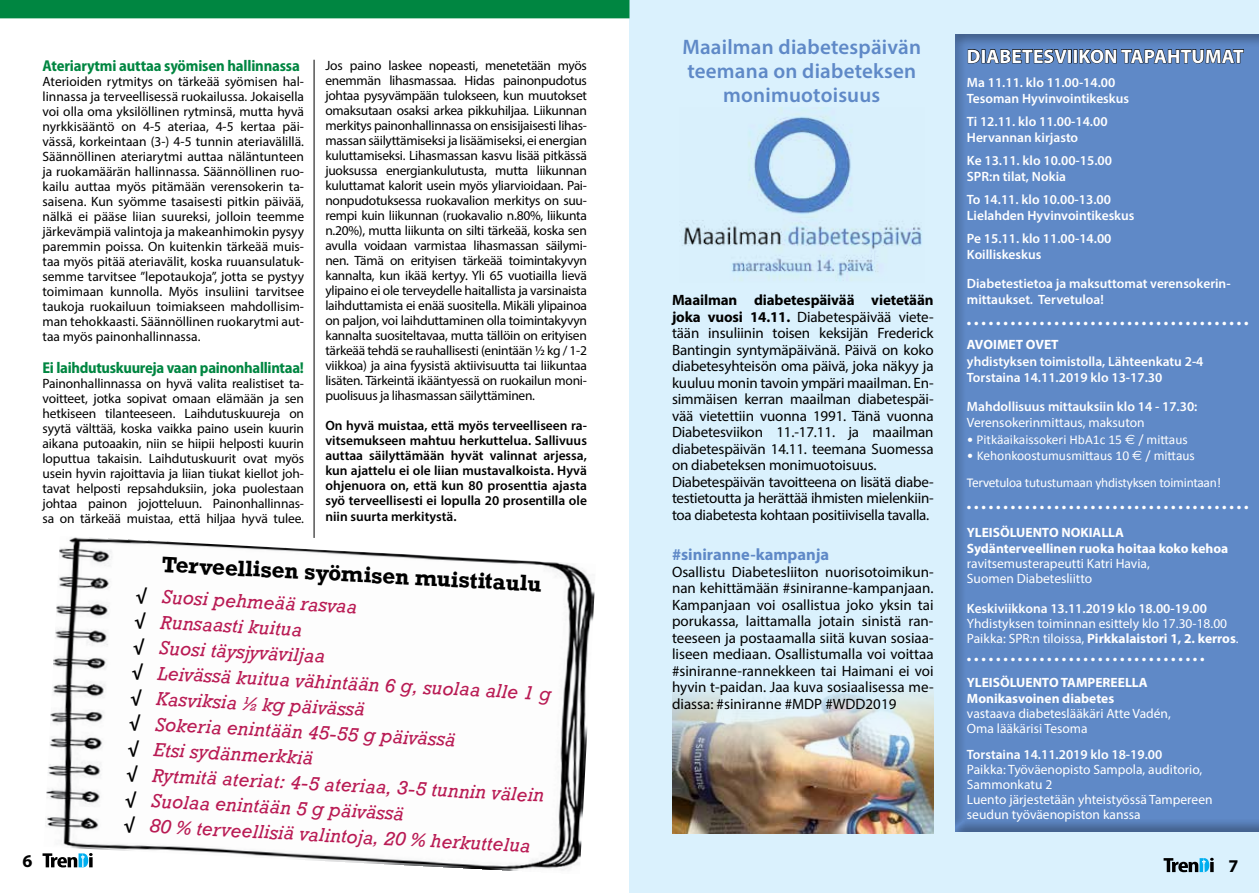
<style>
.page{position:relative;width:1259px;height:893px;background:#fff}
.page>*{position:absolute;margin:0;border:0;box-sizing:border-box;transform-origin:0 0}
.t1{font:600 21px/24px "Myriad Pro";letter-spacing:.01em;color:#5f89c7;text-align:center}
.t2{font:700 21px "Rockwell";color:#000}
.t3{font:700 19.5px "Myriad Pro";letter-spacing:.01em;color:#fff}
.t4{font:italic 18px/25.5px "Rockwell";color:#b91b54}
.t5{font:700 18px "Myriad Pro";color:#000}
.t6{font:700 16.5px "Myriad Pro";color:#5f89c7}
.t7{font:700 semi-condensed 15.75px "Myriad Pro";letter-spacing:-.02em;color:#008641}
.t8{font:15px/16.5px "Myriad Pro";letter-spacing:-.01em;color:#000}
.t9{font:13.5px/15px "Myriad Pro";letter-spacing:-.01em;color:#000;text-align:justify}
.t10{font:600 13.5px/16.5px "Myriad Pro";color:#fff}
.t11{font:13.5px/15px "Myriad Pro";color:#fff}
.t12{font:600 13.5px/15px "Myriad Pro";color:#000;text-align:justify}
.t13{font:700 13.5px/22.5px "Myriad Pro";color:#fff}
.t14{font:13.5px/27px "Calibri";letter-spacing:-.01em;color:#fff}
.s1{font-family:"Myriad Pro";font-weight:700;font-style:normal;color:#000}
.s2{font-weight:700}
.s3{font-family:"Euro Sans"}
</style>
<div class="page">
<div style="left:630px;top:0;width:629px;height:893px;background:#daf1fd"></div>
<div style="left:954px;top:31px;width:305px;height:801px;background:#5f89c7"></div>
<img style="left:682px;top:107px;width:240px;height:174px">
<img style="left:672px;top:690px;width:261px;height:143px">
<hr style="left:314px;top:60px;width:1px;height:478px;background:#000">
<svg style="left:967px;top:49px;width:13px;height:15px"></svg>
<svg style="left:986px;top:49px;width:81px;height:15px"></svg>
<div style="left:1068px;top:49px;width:3px;height:14px;border:1px solid #000"></div>
<svg style="left:1079px;top:31px;width:165px;height:33px"></svg>
<svg style="left:1163px;top:857px;width:51px;height:15px"></svg>
<div style="left:0;top:0;width:629px;height:18px;background:#008641"></div>
<img style="left:44px;top:536px;width:551px;height:335px">
<p class="t7" style="left:43px;top:57px;width:259px">Ateriarytmi auttaa syömisen hallinnassa</p>
<p class="t9" style="left:43px;top:74px;width:263px">Aterioiden rytmitys on tärkeää syömisen hal&shy;linnassa ja terveellisessä ruokailussa. Jokaisella voi olla oma yksilöllinen rytminsä, mutta hyvä nyrkkisääntö on 4-5 ateriaa, 4-5 kertaa päi&shy;vässä, korkeintaan (3-) 4-5 tunnin ateriavälillä.<br>Säännöllinen ateriarytmi auttaa näläntunteen ja ruokamäärän hallinnassa. Säännöllinen ruo&shy;kailu auttaa myös pitämään verensokerin ta&shy;saisena. Kun syömme tasaisesti pitkin päivää, nälkä ei pääse liian suureksi, jolloin teemme järkevämpiä valintoja ja makeanhimokin pysyy paremmin poissa. On kuitenkin tärkeää muis&shy;taa myös pitää ateriavälit, koska ruuansulatuk&shy;semme tarvitsee ”lepotaukoja”, jotta se pystyy toimimaan kunnolla. Myös insuliini tarvitsee taukoja ruokailuun toimiakseen mahdollisim&shy;man tehokkaasti. Säännöllinen ruokarytmi aut&shy;taa myös painonhallinnassa.</p>
<p class="t7" style="left:43px;top:359px;width:263px">Ei laihdutuskuureja vaan painonhallintaa!</p>
<p class="t9" style="left:43px;top:376px;width:263px">Painonhallinnassa on hyvä valita realistiset ta&shy;voitteet, jotka sopivat omaan elämään ja sen hetkiseen tilanteeseen. Laihdutuskuureja on syytä välttää, koska vaikka paino usein kuurin aikana putoaakin, niin se hiipii helposti kuurin loputtua takaisin. Laihdutuskuurit ovat myös usein hyvin rajoittavia ja liian tiukat kiellot joh&shy;tavat helposti repsahduksiin, joka puolestaan johtaa painon jojotteluun. Painonhallinnas&shy;sa on tärkeää muistaa, että hiljaa hyvä tulee.</p>
<p class="t9" style="left:325px;top:57px;width:263px">Jos paino laskee nopeasti, menetetään myös enemmän lihasmassaa. Hidas painonpudotus johtaa pysyvämpään tulokseen, kun muutokset omaksutaan osaksi arkea pikkuhiljaa. Liikunnan merkitys painonhallinnassa on ensisijaisesti lihas&shy;massan säilyttämiseksi ja lisäämiseksi, ei energian kuluttamiseksi. Lihasmassan kasvu lisää pitkässä juoksussa energiankulutusta, mutta liikunnan kuluttamat kalorit usein myös yliarvioidaan. Pai&shy;nonpudotuksessa ruokavalion merkitys on suu&shy;rempi kuin liikunnan (ruokavalio n.80%, liikunta n.20%), mutta liikunta on silti tärkeää, koska sen avulla voidaan varmistaa lihasmassan säilymi&shy;nen. Tämä on erityisen tärkeää toimintakyvyn kannalta, kun ikää kertyy. Yli 65 vuotiailla lievä ylipaino ei ole terveydelle haitallista ja varsinaista laihduttamista ei enää suositella. Mikäli ylipainoa on paljon, voi laihduttaminen olla toimintakyvyn kannalta suositeltavaa, mutta tällöin on erityisen tärkeää tehdä se rauhallisesti (enintään ½ kg / 1-2 viikkoa) ja aina fyysistä aktiivisuutta tai liikuntaa lisäten. Tärkeintä ikääntyessä on ruokailun moni&shy;puolisuus ja lihasmassan säilyttäminen.</p>
<p class="t12" style="left:325px;top:417px;width:263px">On hyvä muistaa, että myös terveelliseen ra&shy;vitsemukseen mahtuu herkuttelua. Sallivuus auttaa säilyttämään hyvät valinnat arjessa, kun ajattelu ei ole liian mustavalkoista. Hyvä ohjenuora on, että kun 80 prosenttia ajasta syö terveellisesti ei lopulla 20 prosentilla ole</p>
<p class="t12" style="left:325px;top:509px;width:133px">niin suurta merkitystä.</p>
<h1 class="t2" style="left:163px;top:550px;width:382px;rotate:3deg">Terveellisen syömisen muistitaulu</h1>
<p class="t4" style="left:137px;top:583px;width:421px;rotate:3deg"><span class="s1">√</span> Suosi pehmeää rasvaa<br><span class="s1">√</span> Runsaasti kuitua<br><span class="s1">√</span> Suosi täysjyväviljaa<br><span class="s1">√</span> Leivässä kuitua vähintään 6 g, suolaa alle 1 g <span class="s1">√</span> Kasviksia ½ kg päivässä<br><span class="s1">√</span> Sokeria enintään 45-55 g päivässä<br><span class="s1">√</span> Etsi sydänmerkkiä<br><span class="s1">√</span> Rytmitä ateriat: 4-5 ateriaa, 3-5 tunnin välein <span class="s1">√</span> Suolaa enintään 5 g päivässä<br><span class="s1">√</span> 80 % terveellisiä valintoja, 20 % herkuttelua</p>
<h1 class="t1" style="left:682px;top:34px;width:240px">Maailman diabetespäivän teemana on diabeteksen monimuotoisuus</h1>
<p class="t8" style="left:672px;top:292px;width:263px"><span class="s2">Maailman diabetespäivää vietetään joka vuosi 14.11.</span> Diabetespäivää viete&shy;tään insuliinin toisen keksijän Frederick Bantingin syntymäpäivänä. Päivä on koko diabetesyhteisön oma päivä, joka näkyy ja kuuluu monin tavoin ympäri maailman. En&shy;simmäisen kerran maailman diabetespäi&shy;vää vietettiin vuonna 1991. Tänä vuonna Diabetesviikon 11.-17.11. ja maailman diabetespäivän 14.11. teemana Suomessa on diabeteksen monimuotoisuus.<br>Diabetespäivän tavoitteena on lisätä diabe&shy;testietoutta ja herättää ihmisten mielenkiin&shy;toa diabetesta kohtaan positiivisella tavalla.</p>
<p class="t6" style="left:672px;top:544px;width:159px">#siniranne-kampanja</p>
<p class="t8" style="left:672px;top:563px;width:263px;text-align:justify">Osallistu Diabetesliiton nuorisotoimikun&shy;nan kehittämään #siniranne-kampanjaan.<br>Kampanjaan voi osallistua joko yksin tai porukassa, laittamalla jotain sinistä ran&shy;teeseen ja postaamalla siitä kuvan sosiaa&shy;liseen mediaan. Osallistumalla voi voittaa #siniranne-rannekkeen tai Haimani ei voi hyvin t-paidan. Jaa kuva sosiaalisessa me&shy;diassa: #siniranne #MDP #WDD2019</p>
<h2 class="t3" style="left:967px;top:44px;width:278px">DIABETESVIIKON TAPAHTUMAT</h2>
<p class="t10" style="left:967px;top:74px;width:164px">Ma 11.11. klo 11.00-14.00<br>Tesoman Hyvinvointikeskus</p>
<p class="t10" style="left:967px;top:113px;width:142px">Ti 12.11. klo 11.00-14.00<br>Hervannan kirjasto</p>
<p class="t10" style="left:967px;top:152px;width:147px">Ke 13.11. klo 10.00-15.00<br>SPR:n tilat, Nokia</p>
<p class="t10" style="left:967px;top:191px;width:169px">To 14.11. klo 10.00-13.00<br>Lielahden Hyvinvointikeskus</p>
<p class="t10" style="left:967px;top:230px;width:146px">Pe 15.11. klo 11.00-14.00<br>Koilliskeskus</p>
<p class="t10" style="left:967px;top:274px;width:265px">Diabetestietoa ja maksuttomat verensokerin&shy;mittaukset. Tervetuloa!</p>
<p class="t13" style="left:967px;top:310px;width:283px">• • • • • • • • • • • • • • • • • • • • • • • • • • • • • • • • • • • • • • •<br>AVOIMET OVET</p>
<p class="t10" style="left:967px;top:352px;width:238px">yhdistyksen toimistolla, Lähteenkatu 2-4<br>Torstaina 14.11.2019 klo 13-17.30</p>
<p class="t10" style="left:967px;top:397px;width:232px">Mahdollisuus mittauksiin klo 14 - 17.30:</p>
<p class="t11" style="left:967px;top:415px;width:179px">Verensokerinmittaus, maksuton</p>
<p class="t14" style="left:967px;top:425px;width:222px">• Pitkäaikaissokeri HbA1c 15 <span class="s3">€</span> / mittaus</p>
<p class="t14" style="left:967px;top:441px;width:256px">• Kehonkoostumusmittaus 10 <span class="s3">€</span> / mittaus<br>Tervetuloa tutustumaan yhdistyksen toimintaan!</p>
<p class="t13" style="left:967px;top:493px;width:283px;line-height:25.5px">• • • • • • • • • • • • • • • • • • • • • • • • • • • • • • • • • • • • • • •<br>YLEISÖLUENTO NOKIALLA</p>
<p class="t13" style="left:967px;top:537px;width:263px">Sydänterveellinen ruoka hoitaa koko kehoa</p>
<p class="t11" style="left:967px;top:556px;width:184px">ravitsemusterapeutti Katri Havia,<br>Suomen Diabetesliitto</p>
<p class="t10" style="left:967px;top:600px;width:241px">Keskiviikkona 13.11.2019 klo 18.00-19.00</p>
<p class="t11" style="left:967px;top:616px;width:273px">Yhdistyksen toiminnan esittely klo 17.30-18.00<br>Paikka: SPR:n tiloissa, <span class="s2">Pirkkalaistori 1, 2. kerros</span>.</p>
<p class="t13" style="left:967px;top:646px;width:239px;line-height:24px">• • • • • • • • • • • • • • • • • • • • • • • • • • • • • • • • •<br>YLEISÖLUENTO TAMPEREELLA</p>
<p class="t13" style="left:967px;top:687px;width:149px">Monikasvoinen diabetes</p>
<p class="t11" style="left:967px;top:706px;width:205px">vastaava diabeteslääkäri Atte Vadén,<br>Oma lääkärisi Tesoma</p>
<p class="t10" style="left:967px;top:745px;width:197px">Torstaina 14.11.2019 klo 18-19.00</p>
<p class="t11" style="left:967px;top:761px;width:247px">Paikka: Työväenopisto Sampola, auditorio, Sammonkatu 2<br>Luento järjestetään yhteistyössä Tampereen seudun työväenopiston kanssa</p>
<h3 class="t5" style="left:23px;top:849px;width:11px">6</h3>
<h3 class="t5" style="left:1230px;top:849px;width:11px">7</h3>
<h3 class="t5" style="left:1228px;top:854px;width:11px">7</h3>
</div>
